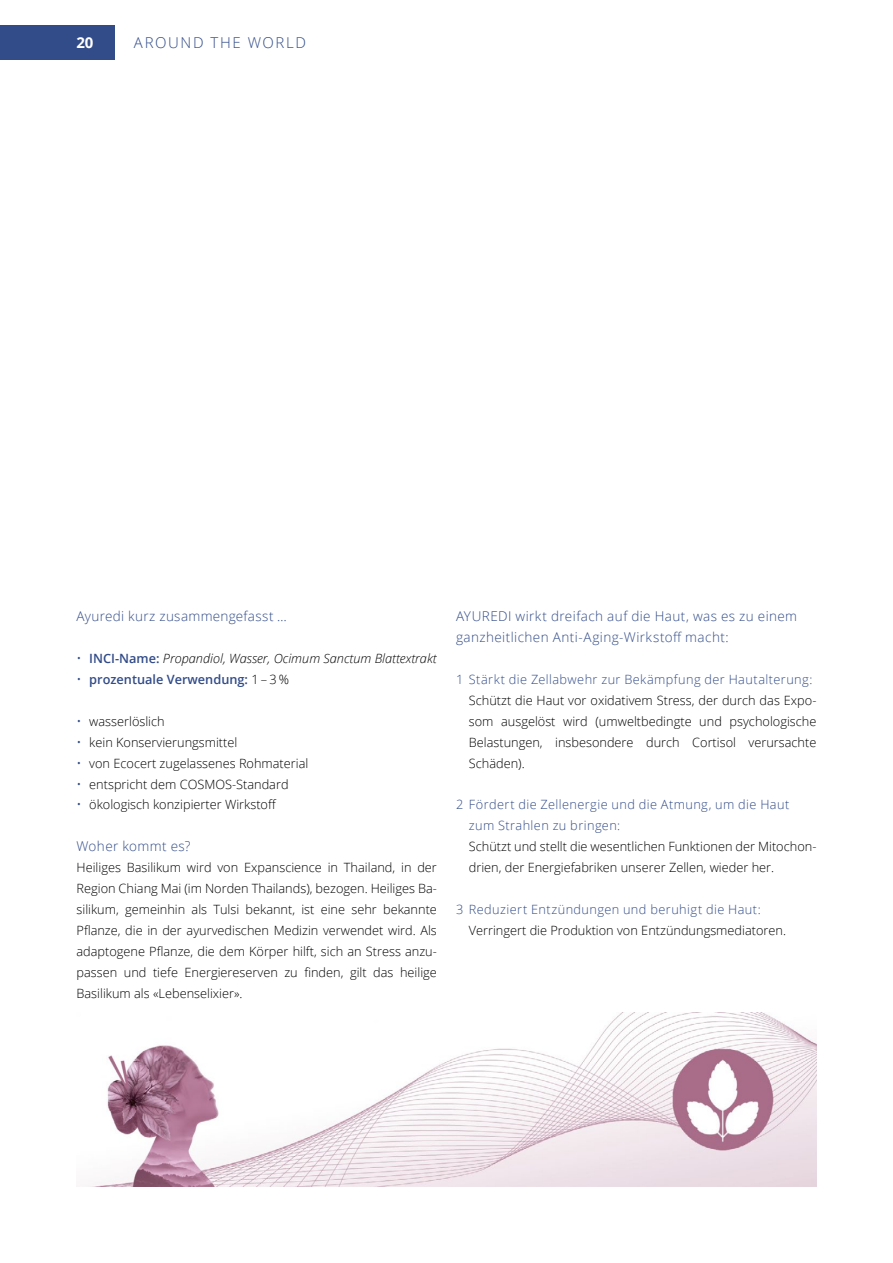
<style>
.page{position:relative;width:893px;height:1263px;background:#fff}
.page>*{position:absolute;margin:0;border:0;box-sizing:border-box;transform-origin:0 0}
.t1{font:300 15px "Open Sans";letter-spacing:.105em;color:#324c89}
.t2{font:700 15px "Open Sans";color:#fff}
.t3{font:300 13.5px/21px "Open Sans";letter-spacing:.03em;color:#324c89}
.t4{font:300 12.75px/21px "Open Sans";color:#000;text-align:justify}
.t5{font:300 12.75px/21px "Open Sans";letter-spacing:.03em;color:#324c89}
.t6{font:italic 300 12.75px "Open Sans";color:#000}
.t7{font:600 12.75px "Open Sans";color:#324c89}
.s1{font-style:normal;font-size:13.5px;color:#324c89}
.s2{font-weight:600;font-style:normal;color:#324c89}
.s3{font-weight:300;font-size:13.5px}
.s4{font-weight:300;color:#000}
.s5{font-size:13.5px;color:#324c89}
</style>
<div class="page">
<div style="left:0;top:26px;width:115px;height:34px;background:#324c89"></div>
<img style="left:97px;top:1012px;width:719px;height:174px">
<p class="t2" style="left:77px;top:32px;width:18px">20</p>
<p class="t1" style="left:134px;top:32px;width:174px">AROUND THE WORLD</p>
<p class="t3" style="left:77px;top:605px;width:212px">Ayuredi kurz zusammengefasst …</p>
<p class="t6" style="left:77px;top:649px;width:362px"><span class="s1">•</span> <span class="s2">INCI-Name:</span> Propandiol, Wasser, Ocimum Sanctum Blattextrakt</p>
<p class="t7" style="left:77px;top:670px;width:214px"><span class="s3">•</span> prozentuale Verwendung: <span class="s4">1 – 3 %</span></p>
<p class="t4" style="left:77px;top:710px;width:90px"><span class="s5">•</span> wasserlöslich</p>
<p class="t4" style="left:77px;top:731px;width:162px"><span class="s5">•</span> kein Konservierungsmittel</p>
<p class="t4" style="left:77px;top:752px;width:233px"><span class="s5">•</span> von Ecocert zugelassenes Rohmaterial</p>
<p class="t4" style="left:77px;top:773px;width:214px"><span class="s5">•</span> entspricht dem COSMOS-Standard</p>
<p class="t4" style="left:77px;top:794px;width:201px"><span class="s5">•</span> ökologisch konzipierter Wirkstoff</p>
<p class="t3" style="left:77px;top:836px;width:116px">Woher kommt es?</p>
<p class="t4" style="left:77px;top:857px;width:362px">Heiliges Basilikum wird von Expanscience in Thailand, in der Region Chiang Mai (im Norden Thailands), bezogen. Heiliges Ba&shy;silikum, gemeinhin als Tulsi bekannt, ist eine sehr bekannte Pflanze, die in der ayurvedischen Medizin verwendet wird. Als adaptogene Pflanze, die dem Körper hilft, sich an Stress anzu&shy;passen und tiefe Energiereserven zu finden, gilt das heilige Basilikum als «Lebenselixier».</p>
<p class="t3" style="left:456px;top:605px;width:343px">AYUREDI wirkt dreifach auf die Haut, was es zu einem ganzheitlichen Anti-Aging-Wirkstoff macht:</p>
<p class="t5" style="left:456px;top:668px;width:358px">1 Stärkt die Zellabwehr zur Bekämpfung der Hautalterung:</p>
<p class="t4" style="left:469px;top:689px;width:349px">Schützt die Haut vor oxidativem Stress, der durch das Expo&shy;som ausgelöst wird (umweltbedingte und psychologische Belastungen, insbesondere durch Cortisol verursachte Schäden).</p>
<p class="t5" style="left:469px;top:794px;width:322px;text-indent:-13px">2 Fördert die Zellenergie und die Atmung, um die Haut zum Strahlen zu bringen:</p>
<p class="t4" style="left:469px;top:836px;width:349px">Schützt und stellt die wesentlichen Funktionen der Mitochon&shy;drien, der Energiefabriken unserer Zellen, wieder her.</p>
<p class="t5" style="left:456px;top:899px;width:306px">3 Reduziert Entzündungen und beruhigt die Haut:</p>
<p class="t4" style="left:469px;top:920px;width:319px">Verringert die Produktion von Entzündungsmediatoren.</p>
</div>
